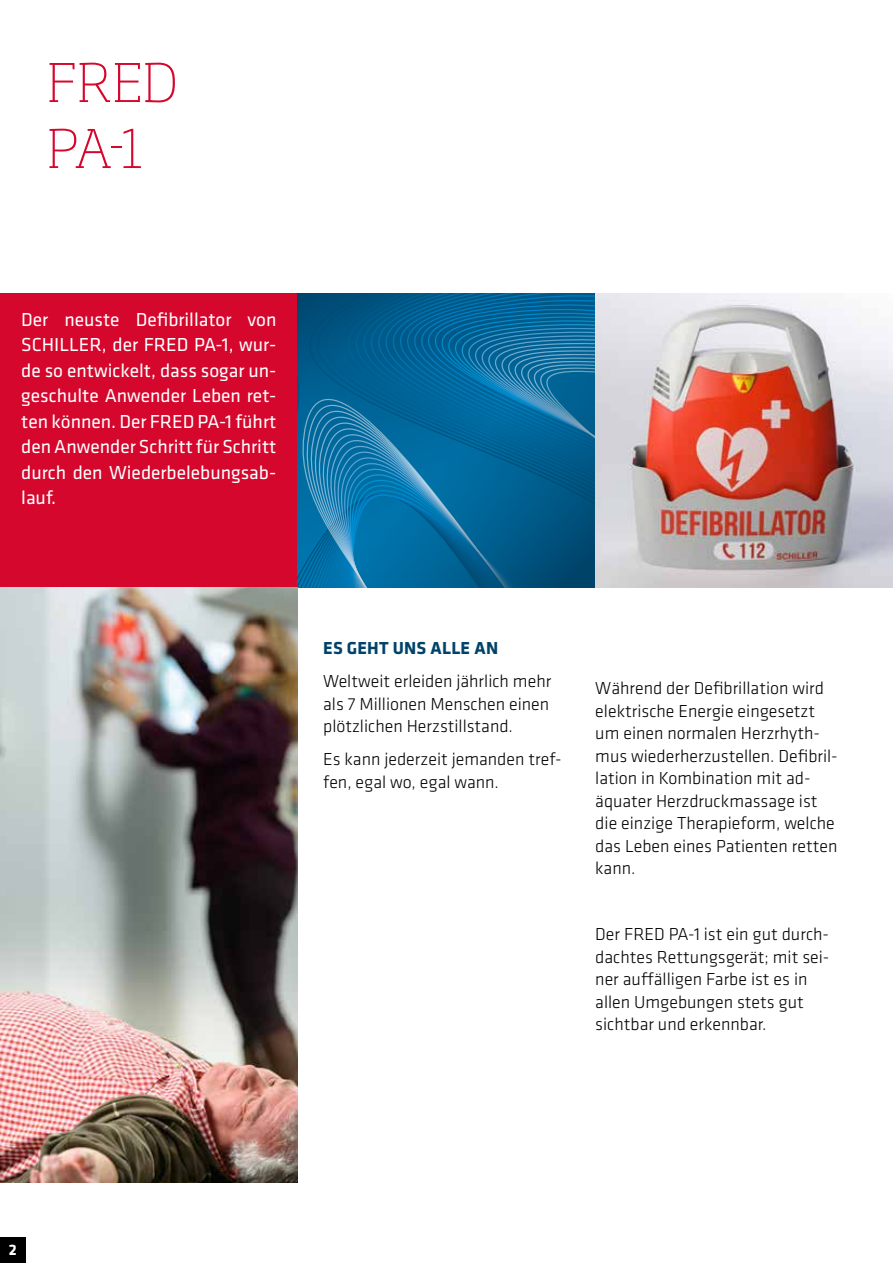
<style>
.page{position:relative;width:893px;height:1263px;background:#fff}
.page>*{position:absolute;margin:0;border:0;box-sizing:border-box;transform-origin:0 0}
.t1{font:200 52.5px/66px "Soho Pro";letter-spacing:.015em;color:#d5072d}
.t2{font:19.5px/25.5px "Klavika";color:#fff;text-align:justify}
.t3{font:300 18px/22.5px "Klavika";color:#000}
.t4{font:700 18px "Klavika";letter-spacing:.015em;color:#00436a}
.t5{font:700 15.75px "Klavika";color:#fff}
</style>
<div class="page">
<div style="left:0;top:1237px;width:25px;height:26px;background:#000"></div>
<div style="left:0;top:293px;width:298px;height:294px;background:#d5072d"></div>
<svg style="left:298px;top:293px;width:297px;height:294px;background:#08689a"></svg>
<img style="left:595px;top:293px;width:298px;height:294px">
<img style="left:0;top:587px;width:298px;height:596px">
<h1 class="t1" style="left:47px;top:45px;width:132px">FRED<br>PA-1</h1>
<p class="t2" style="left:21px;top:306px;width:257px">Der neuste Defibrillator von SCHILLER, der FRED PA-1, wur&shy;de so entwickelt, dass sogar un&shy;geschulte Anwender Leben ret&shy;ten können. Der FRED PA-1 führt den Anwender Schritt für Schritt durch den Wiederbelebungsab&shy;lauf.</p>
<p class="t4" style="left:323px;top:635px;width:177px">ES GEHT UNS ALLE AN</p>
<p class="t3" style="left:323px;top:670px;width:230px;text-align:justify">Weltweit erleiden jährlich mehr als 7 Millionen Menschen einen plötzlichen Herzstillstand.</p>
<p class="t3" style="left:323px;top:748px;width:240px">Es kann jederzeit jemanden tref&shy;fen, egal wo, egal wann.</p>
<p class="t3" style="left:595px;top:677px;width:244px">Während der Defibrillation wird elektrische Energie eingesetzt um einen normalen Herzrhyth&shy;mus wiederherzustellen. Defibril&shy;lation in Kombination mit ad&shy;äquater Herzdruckmassage ist die einzige Therapieform, welche das Leben eines Patienten retten kann.</p>
<p class="t3" style="left:595px;top:923px;width:236px">Der FRED PA-1 ist ein gut durch&shy;dachtes Rettungsgerät; mit sei&shy;ner auffälligen Farbe ist es in allen Umgebungen stets gut sichtbar und erkennbar.</p>
<p class="t5" style="left:9px;top:1239px;width:9px">2</p>
</div>
